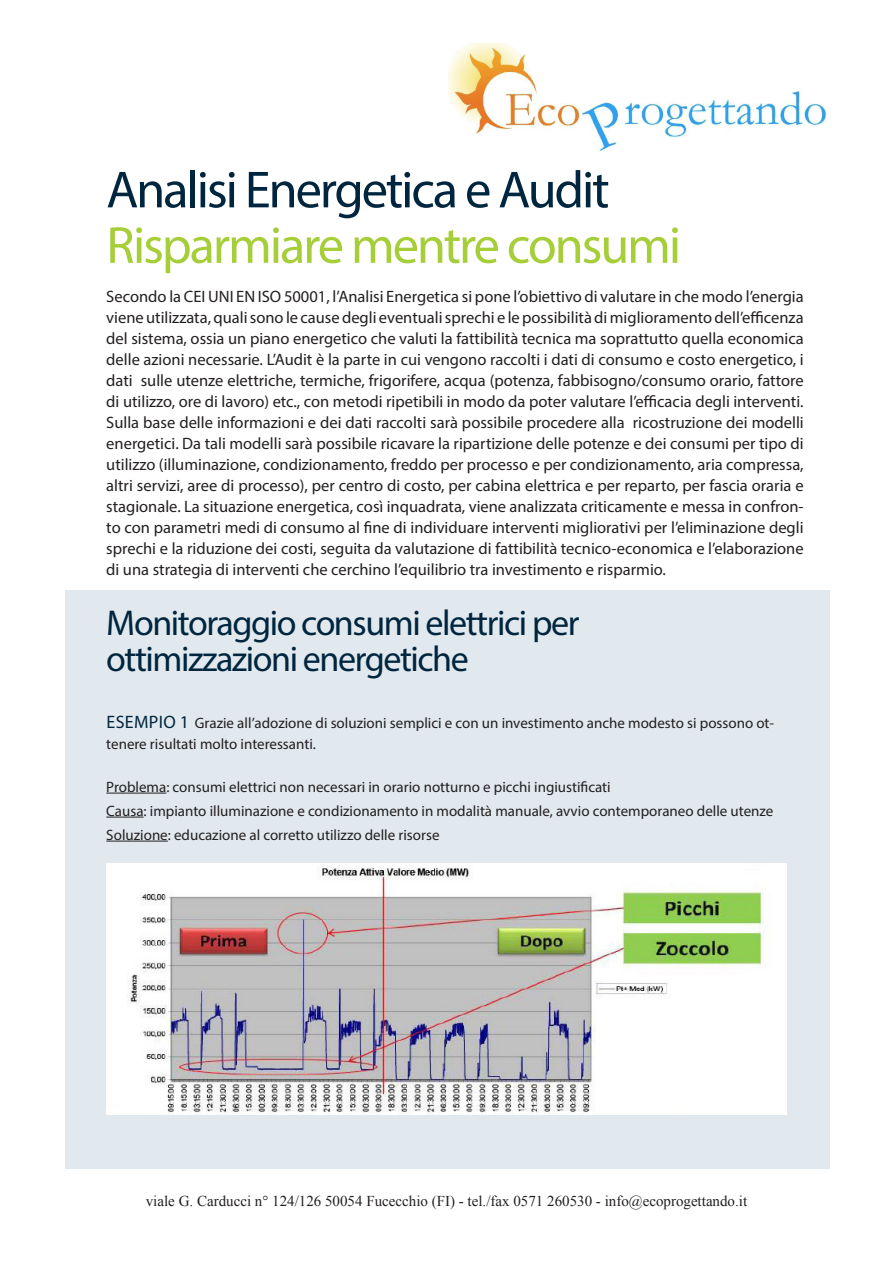
<style>
.page{position:relative;width:893px;height:1263px;background:#fff}
.page>*{position:absolute;margin:0;border:0;box-sizing:border-box;transform-origin:0 0}
.t1{font:52.5px "Myriad Pro";letter-spacing:-.04em;color:#a6ce39}
.t2{font:52.5px "Myriad Pro";letter-spacing:-.04em;color:#00263f}
.t3{font:36px/36px "Myriad Pro";letter-spacing:-.04em;color:#00263f}
.t4{font:16.5px/21px "Myriad Pro";color:#231f20;text-align:justify}
.t5{font:15px/24px "Myriad Pro";color:#231f20}
.t6{font:15px "Times New Roman";color:#231f20}
.s1{font-size:18px;color:#00263f}
</style>
<div class="page">
<div style="left:65px;top:590px;width:764px;height:579px;background:#e1e9ee"></div>
<img style="left:106px;top:864px;width:681px;height:250px">
<img style="left:448px;top:42px;width:379px;height:110px">
<hr style="left:106px;top:793px;width:60px;height:1px;background:#231f20">
<hr style="left:106px;top:817px;width:38px;height:1px;background:#231f20">
<hr style="left:106px;top:841px;width:62px;height:1px;background:#231f20">
<h1 class="t2" style="left:106px;top:157px;width:505px">Analisi Energetica e Audit</h1>
<h1 class="t1" style="left:106px;top:213px;width:576px">Risparmiare mentre consumi</h1>
<p class="t4" style="left:106px;top:286px;width:699px">Secondo la CEI UNI EN ISO 50001, l’Analisi Energetica si pone l’obiettivo di valutare in che modo l’energia viene utilizzata, quali sono le cause degli eventuali sprechi e le possibilità di miglioramento dell’efficenza del sistema, ossia un piano energetico che valuti la fattibilità tecnica ma soprattutto quella economica delle azioni necessarie. L’Audit è la parte in cui vengono raccolti i dati di consumo e costo energetico, i dati sulle utenze elettriche, termiche, frigorifere, acqua (potenza, fabbisogno/consumo orario, fattore di utilizzo, ore di lavoro) etc., con metodi ripetibili in modo da poter valutare l’efficacia degli interventi.<br>Sulla base delle informazioni e dei dati raccolti sarà possibile procedere alla ricostruzione dei modelli energetici. Da tali modelli sarà possibile ricavare la ripartizione delle potenze e dei consumi per tipo di utilizzo (illuminazione, condizionamento, freddo per processo e per condizionamento, aria compressa, altri servizi, aree di processo), per centro di costo, per cabina elettrica e per reparto, per fascia oraria e stagionale. La situazione energetica, così inquadrata, viene analizzata criticamente e messa in confron&shy;to con parametri medi di consumo al fine di individuare interventi migliorativi per l’eliminazione degli sprechi e la riduzione dei costi, seguita da valutazione di fattibilità tecnico-economica e l’elaborazione di una strategia di interventi che cerchino l’equilibrio tra investimento e risparmio.</p>
<h2 class="t3" style="left:106px;top:604px;width:475px">Monitoraggio consumi elettrici per ottimizzazioni energetiche</h2>
<p class="t5" style="left:106px;top:712px;width:669px;line-height:21px"><span class="s1">ESEMPIO 1</span> Grazie all’adozione di soluzioni semplici e con un investimento anche modesto si possono ot&shy;tenere risultati molto interessanti.</p>
<p class="t5" style="left:106px;top:774px;width:669px">Problema: consumi elettrici non necessari in orario notturno e picchi ingiustificati<br>Causa: impianto illuminazione e condizionamento in modalità manuale, avvio contemporaneo delle utenze<br>Soluzione: educazione al corretto utilizzo delle risorse</p>
<p class="t6" style="left:146px;top:1191px;width:603px">viale G. Carducci n° 124/126 50054 Fucecchio (FI) - tel./fax 0571 260530 - info@ecoprogettando.it</p>
</div>
